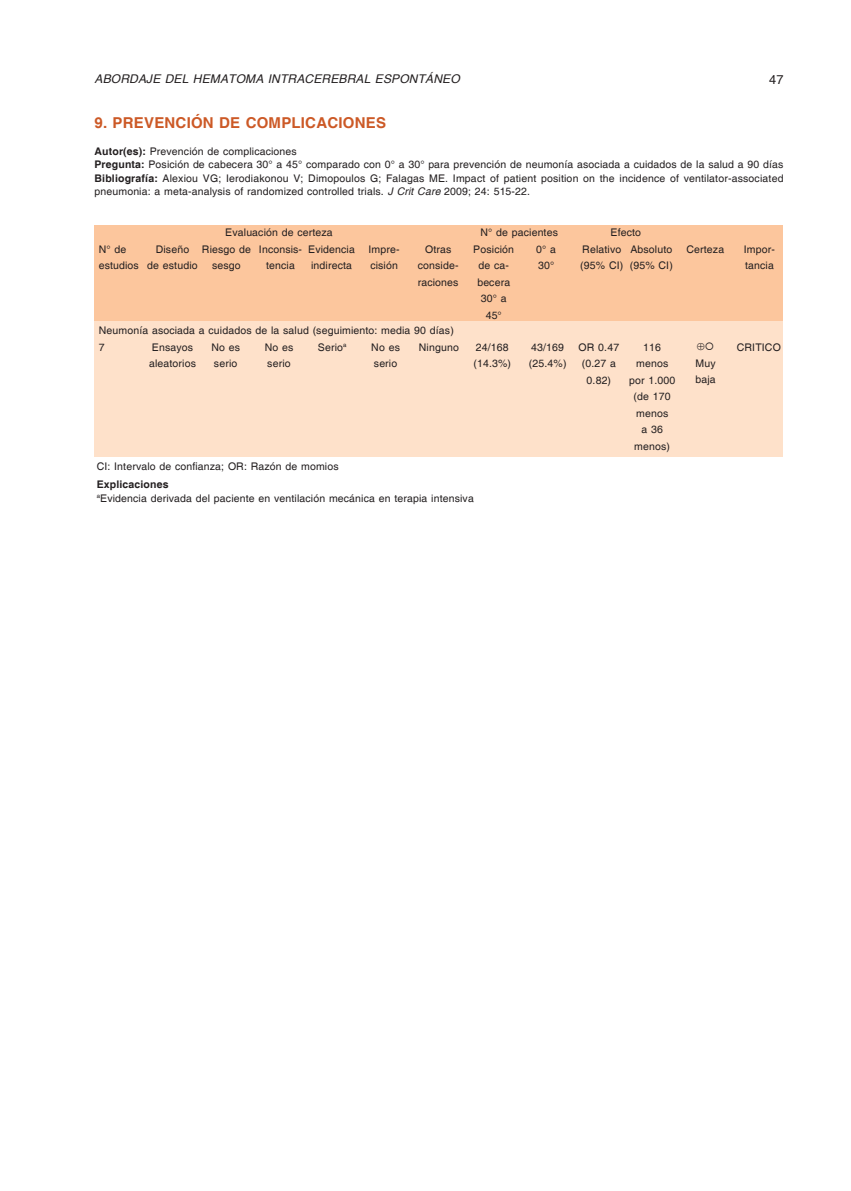
<style>
.page{position:relative;width:851px;height:1191px;background:#fff}
.page>*{position:absolute;margin:0;border:0;box-sizing:border-box;transform-origin:0 0}
.t1{font:700 15px "Helvetica";letter-spacing:.015em;color:#cc5926}
.t2{font:12.75px "Helvetica";color:#231f20}
.t3{font:italic 12px "Helvetica";letter-spacing:.015em;color:#231f20}
.t4{font:10.5px/16.5px "Helvetica";letter-spacing:.015em;color:#231f20}
.s1{font-weight:700}
.s2{font-style:italic}
</style>
<div class="page">
<div style="left:94px;top:321px;width:689px;height:135px;background:#fee1ca"></div>
<div style="left:94px;top:226px;width:689px;height:95px;background:#fcc69d"></div>
<p class="t3" style="left:94px;top:72px;width:366px">ABORDAJE DEL HEMATOMA INTRACEREBRAL ESPONTÁNEO</p>
<p class="t2" style="left:769px;top:72px;width:16px">47</p>
<h1 class="t1" style="left:94px;top:113px;width:293px">9. PREVENCIÓN DE COMPLICACIONES</h1>
<p class="t4" style="left:94px;top:145px;width:690px;line-height:13.5px"><span class="s1">Autor(es):</span> Prevención de complicaciones<br><span class="s1">Pregunta:</span> Posición de cabecera 30° a 45° comparado con 0° a 30° para prevención de neumonía asociada a cuidados de la salud a 90 días <span class="s1">Bibliografía:</span> Alexiou VG; Ierodiakonou V; Dimopoulos G; Falagas ME. Impact of patient position on the incidence of ventilator-associated pneumonia: a meta-analysis of randomized controlled trials. <span class="s2">J Crit Care</span> 2009; 24: 515-22.</p>
<p class="t4" style="left:225px;top:225px;width:109px">Evaluación de certeza</p>
<p class="t4" style="left:480px;top:225px;width:79px">N° de pacientes</p>
<p class="t4" style="left:610px;top:225px;width:32px">Efecto</p>
<p class="t4" style="left:99px;top:241px;width:29px">N° de</p>
<p class="t4" style="left:156px;top:241px;width:201px">Diseño Riesgo de Inconsis- Evidencia</p>
<p class="t4" style="left:368px;top:241px;width:33px">Impre-</p>
<p class="t4" style="left:425px;top:241px;width:28px">Otras</p>
<p class="t4" style="left:473px;top:241px;width:42px">Posición</p>
<p class="t4" style="left:536px;top:241px;width:21px">0° a</p>
<p class="t4" style="left:582px;top:241px;width:91px">Relativo Absoluto</p>
<p class="t4" style="left:686px;top:241px;width:39px">Certeza</p>
<p class="t4" style="left:743px;top:241px;width:33px">Impor-</p>
<p class="t4" style="left:99px;top:258px;width:100px">estudios de estudio</p>
<p class="t4" style="left:212px;top:258px;width:30px">sesgo</p>
<p class="t4" style="left:266px;top:258px;width:30px">tencia</p>
<p class="t4" style="left:311px;top:258px;width:42px">indirecta</p>
<p class="t4" style="left:370px;top:258px;width:29px">cisión</p>
<p class="t4" style="left:417px;top:258px;width:42px">conside-</p>
<p class="t4" style="left:478px;top:258px;width:32px">de ca-</p>
<p class="t4" style="left:538px;top:258px;width:18px">30°</p>
<p class="t4" style="left:580px;top:258px;width:94px">(95% CI) (95% CI)</p>
<p class="t4" style="left:745px;top:258px;width:30px">tancia</p>
<p class="t4" style="left:417px;top:274px;width:42px">raciones</p>
<p class="t4" style="left:477px;top:274px;width:34px;text-align:center">becera<br>30° a<br>45°</p>
<p class="t4" style="left:473px;top:339px;width:39px">24/168 (14.3%)</p>
<p class="t4" style="left:528px;top:339px;width:39px">43/169 (25.4%)</p>
<p class="t4" style="left:578px;top:339px;width:42px;text-align:center">OR 0.47 (0.27 a<br>0.82)</p>
<p class="t4" style="left:629px;top:339px;width:48px;text-align:center">116 menos por 1.000 (de 170 menos<br>a 36 menos)</p>
<p class="t4" style="left:97px;top:459px;width:243px">CI: Intervalo de confianza; OR: Razón de momios</p>
<p class="t4" style="left:97px;top:478px;width:378px;line-height:13.5px"><span class="s1">Explicaciones<br></span><sup>a</sup>Evidencia derivada del paciente en ventilación mecánica en terapia intensiva</p>
<p class="t4" style="left:99px;top:322px;width:356px">Neumonía asociada a cuidados de la salud (seguimiento: media 90 días)<br>7</p>
<p class="t4" style="left:211px;top:339px;width:30px">No es serio</p>
<p class="t4" style="left:736px;top:339px;width:46px">CRITICO</p>
<p class="t4" style="left:149px;top:339px;width:48px">Ensayos aleatorios</p>
<p class="t4" style="left:264px;top:339px;width:30px">No es serio</p>
<p class="t4" style="left:318px;top:339px;width:30px">Serio<sup>a</sup></p>
<p class="t4" style="left:371px;top:339px;width:30px">No es serio</p>
<p class="t4" style="left:419px;top:339px;width:41px">Ninguno</p>
<p class="t4" style="left:695px;top:355px;width:22px">Muy baja</p>
</div>
